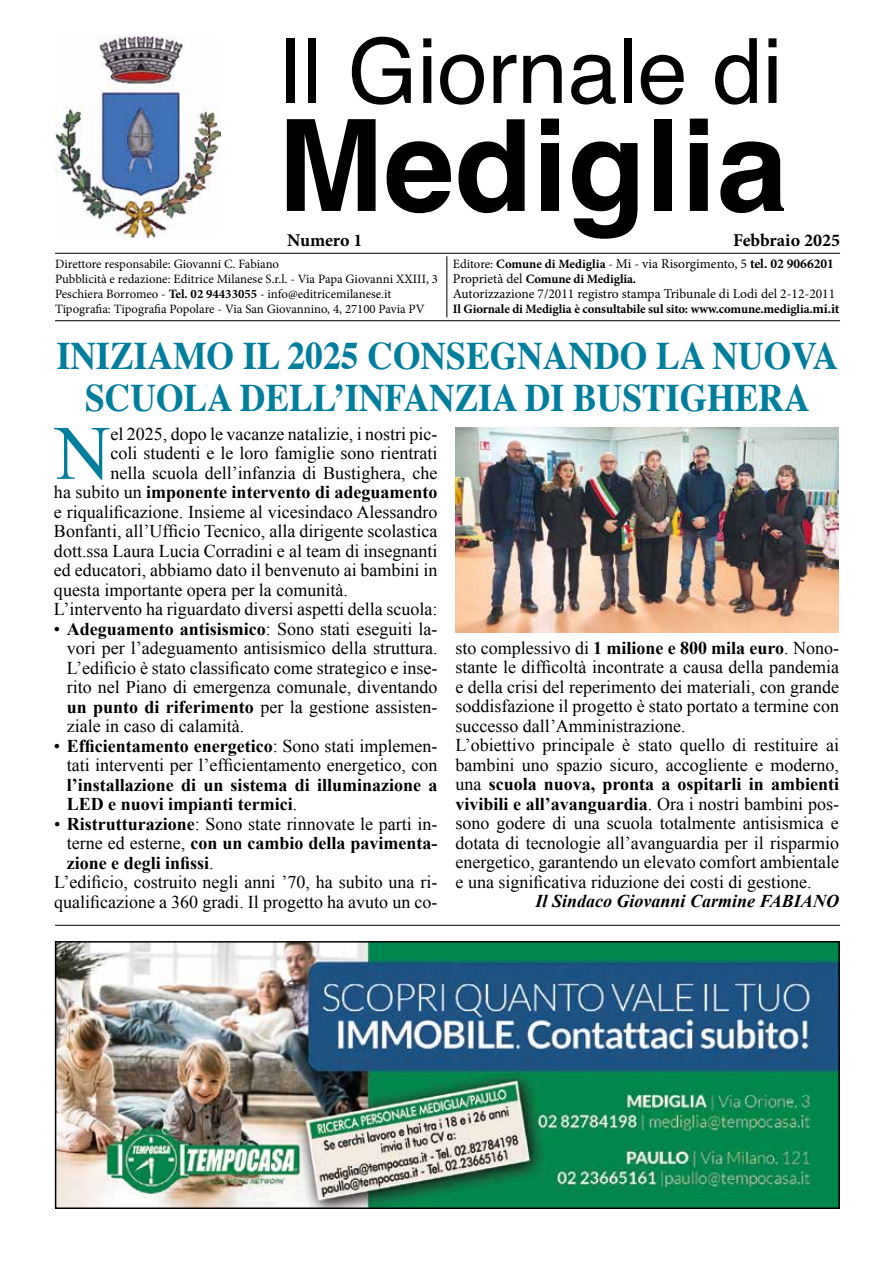
<style>
.page{position:relative;width:893px;height:1263px;background:#fff}
.page>*{position:absolute;margin:0;border:0;box-sizing:border-box;transform-origin:0 0}
.t1{font:700 127.5px "Helvetica";color:#000}
.t2{font:90px "Helvetica";color:#000}
.t3{font:76.95px "Times New Roman";color:#007e9d}
.t4{font:700 39px/42px "Times";color:#007e9d;text-align:center;scale:.91 1}
.t5{font:18px/19.5px "Times New Roman";color:#000;text-align:justify}
.t6{font:700 18px/19.5px "Times New Roman";color:#000}
.t7{font:italic 700 18px "Times New Roman";color:#000}
.t8{font:700 18px "Minion Pro";letter-spacing:-.005em;color:#000}
.t9{font:13.5px "Minion Pro";color:#000}
.t10{font:12.75px/15px "Minion Pro";color:#000}
.t11{font:700 12.75px "Minion Pro";letter-spacing:-.01em;color:#000}
.s1{font-size:12.75px}
.s2{font-weight:700;font-size:12.75px}
.s3{font-weight:700}
.s4{font-weight:400;font-size:13.5px}
.s5{font-size:13.5px}
.s6{font-weight:400}
</style>
<div class="page">
<img style="left:55px;top:35px;width:165px;height:202px">
<hr style="left:55px;top:253px;width:785px;height:1px;background:#000">
<hr style="left:55px;top:320px;width:785px;height:1px;background:#000">
<hr style="left:446px;top:256px;width:1px;height:61px;background:#000">
<hr style="left:55px;top:925px;width:785px;height:1px;background:#000">
<img style="left:58px;top:944px;width:779px;height:262px">
<div style="left:55px;top:941px;width:785px;height:268px;border:2px solid #000"></div>
<img style="left:455px;top:427px;width:384px;height:206px">
<h2 class="t2" style="left:277px;top:2px;width:507px">Il Giornale di</h2>
<h1 class="t1" style="left:277px;top:88px;width:512px">Mediglia</h1>
<p class="t8" style="left:733px;top:227px;width:108px">Febbraio 2025</p>
<p class="t9" style="left:453px;top:255px;width:383px"><span class="s1">Editore:</span> <span class="s2">Comune di Mediglia</span> <span class="s1">-</span> Mi - via Risorgimento, 5 <span class="s3">tel. 02 9066201</span></p>
<p class="t11" style="left:453px;top:270px;width:185px"><span class="s4">Proprietà del</span> Comune di Mediglia.</p>
<p class="t9" style="left:453px;top:285px;width:384px">Autorizzazione 7/2011 registro stampa Tribunale di Lodi del 2-12-2011</p>
<p class="t11" style="left:453px;top:300px;width:388px">Il Giornale di Mediglia è consultabile sul sito: www.comune.mediglia.<span class="s5">mi.it</span></p>
<p class="t8" style="left:287px;top:227px;width:77px">Numero 1</p>
<p class="t10" style="left:55px;top:256px;width:384px">Direttore responsabile: Giovanni C. Fabiano<br>Pubblicità e redazione: Editrice Milanese S.r.l. - Via Papa Giovanni XXIII, 3<br>Peschiera Borromeo - <span class="s3">Tel. 02 94433055</span> - info@editricemilanese.it Tipografia: Tipografia Popolare - Via San Giovannino, 4, 27100 Pavia PV</p>
<h3 class="t4" style="left:57px;top:331px;width:860px">INIZIAMO IL 2025 CONSEGNANDO LA NUOVA<br>SCUOLA DELL’INFANZIA DI BUSTIGHERA</h3>
<h3 class="t3" style="left:55px;top:401px;width:57px">N</h3>
<p class="t5" style="left:111px;top:424px;width:328px">el 2025, dopo le vacanze natalizie, i nostri pic-</p>
<p class="t5" style="left:111px;top:443px;width:328px">coli studenti e le loro famiglie sono rientrati</p>
<p class="t5" style="left:111px;top:463px;width:328px">nella scuola dell’infanzia di Bustighera, che</p>
<p class="t6" style="left:54px;top:482px;width:385px"><span class="s6">ha subito un</span> imponente intervento di adeguamento</p>
<p class="t5" style="left:54px;top:502px;width:385px">e riqualificazione. Insieme al vicesindaco Alessandro</p>
<p class="t5" style="left:54px;top:521px;width:385px">Bonfanti, all’Ufficio Tecnico, alla dirigente scolastica</p>
<p class="t5" style="left:54px;top:541px;width:385px">dott.ssa Laura Lucia Corradini e al team di insegnanti</p>
<p class="t5" style="left:54px;top:560px;width:385px">ed educatori, abbiamo dato il benvenuto ai bambini in</p>
<p class="t5" style="left:54px;top:580px;width:295px">questa importante opera per la comunità.</p>
<p class="t5" style="left:54px;top:599px;width:385px">L’intervento ha riguardato diversi aspetti della scuola:</p>
<p class="t5" style="left:67px;top:619px;width:372px;text-indent:-13px">• <span class="s3">Adeguamento antisismico</span>: Sono stati eseguiti la&shy;vori per l’adeguamento antisismico della struttura.<br>L’edificio è stato classificato come strategico e inse&shy;rito nel Piano di emergenza comunale, diventando <span class="s3">un punto di riferimento</span> per la gestione assisten&shy;ziale in caso di calamità.</p>
<p class="t5" style="left:54px;top:736px;width:385px;text-align:right">• <span class="s3">Efficientamento energetico</span>: Sono stati implemen&shy;tati interventi per l’efficientamento energetico, con</p>
<p class="t6" style="left:67px;top:774px;width:372px">l’installazione di un sistema di illuminazione a<br>LED e nuovi impianti termici<span class="s6">.</span></p>
<p class="t5" style="left:54px;top:814px;width:385px">• <span class="s3">Ristrutturazione</span>: Sono state rinnovate le parti in-</p>
<p class="t6" style="left:67px;top:833px;width:372px"><span class="s6">terne ed esterne,</span> con un cambio della pavimenta-</p>
<p class="t6" style="left:67px;top:852px;width:149px">zione e degli infissi<span class="s6">.</span></p>
<p class="t5" style="left:54px;top:872px;width:385px">L’edificio, costruito negli anni ’70, ha subito una ri-</p>
<p class="t5" style="left:54px;top:892px;width:385px">qualificazione a 360 gradi. Il progetto ha avuto un co-</p>
<p class="t5" style="left:455px;top:638px;width:385px;text-align:left">sto complessivo di <span class="s3">1 milione e 800 mila euro</span>. Nono&shy;stante le difficoltà incontrate a causa della pandemia e della crisi del reperimento dei materiali, con grande soddisfazione il progetto è stato portato a termine con successo dall’Amministrazione.<br>L’obiettivo principale è stato quello di restituire ai bambini uno spazio sicuro, accogliente e moderno, una <span class="s3">scuola nuova, pronta a ospitarli in ambienti vivibili e all’avanguardia</span>. Ora i nostri bambini pos&shy;sono godere di una scuola totalmente antisismica e dotata di tecnologie all’avanguardia per il risparmio energetico, garantendo un elevato comfort ambientale e una significativa riduzione dei costi di gestione.</p>
<p class="t7" style="left:536px;top:889px;width:305px">Il Sindaco Giovanni Carmine FABIANO</p>
</div>
